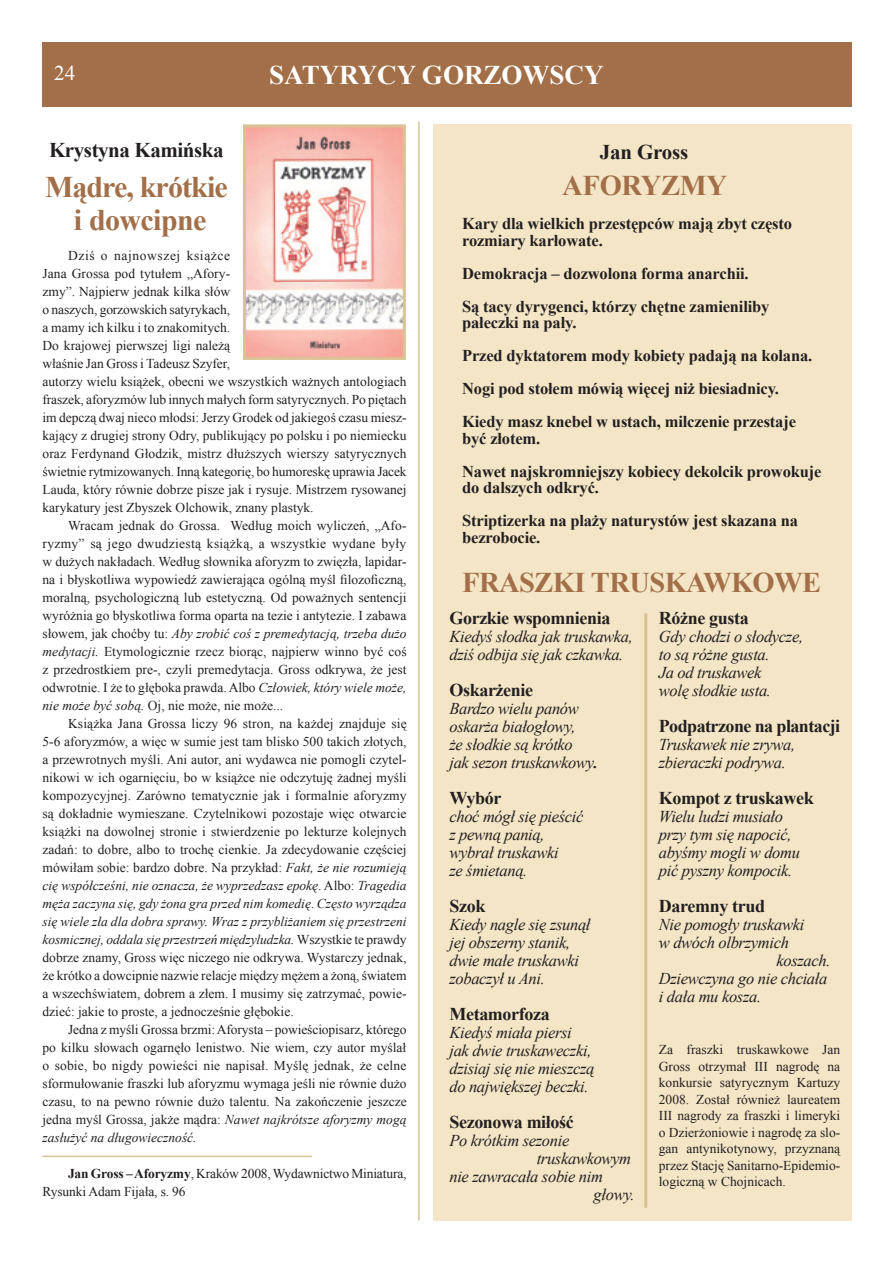
<style>
.page{position:relative;width:893px;height:1263px;background:#fff}
.page>*{position:absolute;margin:0;border:0;box-sizing:border-box;transform-origin:0 0}
.t1{font:700 30px/33px "Times New Roman";letter-spacing:-.03em;color:#a26f48;text-align:center}
.t2{font:700 28.5px "Times New Roman";letter-spacing:-.02em;color:#a26f48}
.t3{font:700 27px "Times New Roman";color:#fff}
.t4{font:700 21px "Times New Roman";letter-spacing:-.02em;color:#231f20}
.t5{font:21px "Times New Roman";color:#fff}
.t6{font:700 18px "Times New Roman";letter-spacing:-.02em;color:#231f20}
.t7{font:italic 16.5px/18px "Times New Roman";letter-spacing:-.02em;color:#231f20}
.t8{font:700 16.5px/33px "Times New Roman";letter-spacing:-.01em;color:#231f20}
.t9{font:13.5px/18px "Times New Roman";color:#231f20;text-align:justify}
.s1{font-style:italic}
.s2{font-weight:700}
</style>
<div class="page">
<div style="left:43px;top:43px;width:809px;height:64px;background:#a26f48"></div>
<div style="left:433px;top:124px;width:419px;height:1096px;background:#f3e5c5"></div>
<img style="left:247px;top:128px;width:155px;height:228px">
<div style="left:243px;top:124px;width:163px;height:236px;border:3px solid #dbc295"></div>
<hr style="left:43px;top:1155px;width:269px;height:2px;background:#dbc295">
<hr style="left:418px;top:122px;width:2px;height:1098px;background:#dbc295">
<hr style="left:644px;top:613px;width:3px;height:595px;background:#dbc295">
<h3 class="t5" style="left:54px;top:59px;width:22px">24</h3>
<h3 class="t3" style="left:269px;top:56px;width:336px">SATYRYCY GORZOWSCY</h3>
<h3 class="t4" style="left:49px;top:135px;width:176px">Krystyna Kamińska</h3>
<h1 class="t1" style="left:45px;top:170px;width:184px">Mądre, krótkie i dowcipne</h1>
<p class="t9" style="left:43px;top:246px;width:366px;text-align:left;text-indent:26px">Dziś o najnowszej książce<br>Jana Grossa pod tytułem „Afory-<br>zmy”. Najpierw jednak kilka słów<br>o naszych, gorzowskich satyrykach,<br>a mamy ich kilku i to znakomitych.<br>Do krajowej pierwszej ligi należą<br>właśnie Jan Gross i Tadeusz Szyfer,<br>autorzy wielu książek, obecni we wszystkich ważnych antologiach fraszek, aforyzmów lub innych małych form satyrycznych. Po piętach im depczą dwaj nieco młodsi: Jerzy Grodek od jakiegoś czasu miesz&shy;kający z drugiej strony Odry, publikujący po polsku i po niemiecku oraz Ferdynand Głodzik, mistrz dłuższych wierszy satyrycznych świetnie rytmizowanych. Inną kategorię, bo humoreskę uprawia Jacek Lauda, który równie dobrze pisze jak i rysuje. Mistrzem rysowanej karykatury jest Zbyszek Olchowik, znany plastyk.</p>
<p class="t9" style="left:43px;top:516px;width:366px;text-indent:26px">Wracam jednak do Grossa. Według moich wyliczeń, „Afo&shy;ryzmy” są jego dwudziestą książką, a wszystkie wydane były w dużych nakładach. Według słownika aforyzm to zwięzła, lapidar&shy;na i błyskotliwa wypowiedź zawierająca ogólną myśl filozoficzną, moralną, psychologiczną lub estetyczną. Od poważnych sentencji wyróżnia go błyskotliwa forma oparta na tezie i antytezie. I zabawa słowem, jak choćby tu: <span class="s1">Aby zrobić coś z premedytacją, trzeba dużo medytacji.</span> Etymologicznie rzecz biorąc, najpierw winno być coś z przedrostkiem pre-, czyli premedytacja. Gross odkrywa, że jest odwrotnie. I że to głęboka prawda. Albo <span class="s1">Człowiek, który wiele może, nie może być sobą.</span> Oj, nie może, nie może...</p>
<p class="t9" style="left:43px;top:714px;width:366px;text-indent:26px">Książka Jana Grossa liczy 96 stron, na każdej znajduje się 5-6 aforyzmów, a więc w sumie jest tam blisko 500 takich złotych, a przewrotnych myśli. Ani autor, ani wydawca nie pomogli czytel&shy;nikowi w ich ogarnięciu, bo w książce nie odczytuję żadnej myśli kompozycyjnej. Zarówno tematycznie jak i formalnie aforyzmy są dokładnie wymieszane. Czytelnikowi pozostaje więc otwarcie książki na dowolnej stronie i stwierdzenie po lekturze kolejnych zadań: to dobre, albo to trochę cienkie. Ja zdecydowanie częściej mówiłam sobie: bardzo dobre. Na przykład: <span class="s1">Fakt, że nie rozumieją cię współcześni, nie oznacza, że wyprzedzasz epokę</span>. Albo: <span class="s1">Tragedia męża zaczyna się, gdy żona gra przed nim komedię</span>. <span class="s1">Często wyrządza się wiele zła dla dobra sprawy. Wraz z przybliżaniem się przestrzeni kosmicznej, oddala się przestrzeń międzyludzka.</span> Wszystkie te prawdy dobrze znamy, Gross więc niczego nie odkrywa. Wystarczy jednak, że krótko a dowcipnie nazwie relacje między mężem a żoną, światem a wszechświatem, dobrem a złem. I musimy się zatrzymać, powie&shy;dzieć: jakie to proste, a jednocześnie głębokie.</p>
<p class="t9" style="left:43px;top:1020px;width:366px;text-indent:26px">Jedna z myśli Grossa brzmi: Aforysta – powieściopisarz, którego po kilku słowach ogarnęło lenistwo. Nie wiem, czy autor myślał o sobie, bo nigdy powieści nie napisał. Myślę jednak, że celne sformułowanie fraszki lub aforyzmu wymaga jeśli nie równie dużo czasu, to na pewno równie dużo talentu. Na zakończenie jeszcze jedna myśl Grossa, jakże mądra: <span class="s1">Nawet najkrótsze aforyzmy mogą zasłużyć na długowieczność.</span></p>
<p class="t9" style="left:43px;top:1164px;width:365px;text-indent:26px"><span class="s2">Jan Gross – Aforyzmy</span>, Kraków 2008, Wydawnictwo Miniatura,<br>Rysunki Adam Fijała, s. 96</p>
<h3 class="t4" style="left:600px;top:137px;width:90px">Jan Gross</h3>
<h2 class="t2" style="left:562px;top:165px;width:166px">AFORYZMY</h2>
<p class="t8" style="left:462px;top:215px;width:331px;line-height:16.5px">Kary dla wielkich przestępców mają zbyt często rozmiary karłowate.</p>
<p class="t8" style="left:462px;top:256px;width:309px">Demokracja – dozwolona forma anarchii.<br>Są tacy dyrygenci, którzy chętne zamieniliby</p>
<p class="t8" style="left:462px;top:306px;width:352px">pałeczki na pały.<br>Przed dyktatorem mody kobiety padają na kolana.<br>Nogi pod stołem mówią więcej niż biesiadnicy.<br>Kiedy masz knebel w ustach, milczenie przestaje</p>
<p class="t8" style="left:462px;top:421px;width:361px">być złotem.<br>Nawet najskromniejszy kobiecy dekolcik prowokuje</p>
<p class="t8" style="left:462px;top:471px;width:337px">do dalszych odkryć.<br>Striptizerka na plaży naturystów jest skazana na</p>
<p class="t8" style="left:462px;top:520px;width:80px">bezrobocie.</p>
<h2 class="t2" style="left:462px;top:563px;width:360px">FRASZKI TRUSKAWKOWE</h2>
<h3 class="t6" style="left:449px;top:605px;width:163px">Gorzkie wspomnienia</h3>
<p class="t7" style="left:449px;top:627px;width:185px">Kiedyś słodka jak truskawka, dziś odbija się jak czkawka.</p>
<h3 class="t6" style="left:449px;top:677px;width:85px">Oskarżenie</h3>
<p class="t7" style="left:449px;top:699px;width:150px">Bardzo wielu panów oskarża białogłowy,<br>że słodkie są krótko<br>jak sezon truskawkowy<span class="s2">.</span></p>
<h3 class="t6" style="left:449px;top:785px;width:53px">Wybór</h3>
<p class="t7" style="left:449px;top:807px;width:136px">choć mógł się pieścić z pewną panią, wybrał truskawki<br>ze śmietaną.</p>
<h3 class="t6" style="left:449px;top:893px;width:37px">Szok</h3>
<p class="t7" style="left:449px;top:915px;width:143px">Kiedy nagle się zsunął jej obszerny stanik, dwie małe truskawki zobaczył u Ani.</p>
<h3 class="t6" style="left:449px;top:1001px;width:102px">Metamorfoza</h3>
<p class="t7" style="left:449px;top:1023px;width:147px">Kiedyś miała piersi jak dwie truskaweczki, dzisiaj się nie mieszczą do największej beczki.</p>
<h3 class="t6" style="left:449px;top:1109px;width:126px">Sezonowa miłość</h3>
<p class="t7" style="left:449px;top:1131px;width:121px">Po krótkim sezonie</p>
<p class="t7" style="left:537px;top:1149px;width:96px">truskawkowym</p>
<p class="t7" style="left:449px;top:1167px;width:155px">nie zawracała sobie nim</p>
<p class="t7" style="left:594px;top:1185px;width:42px">głowy.</p>
<h3 class="t6" style="left:659px;top:605px;width:91px">Różne gusta</h3>
<p class="t7" style="left:659px;top:627px;width:146px">Gdy chodzi o słodycze, to są różne gusta.<br>Ja od truskawek<br>wolę słodkie usta.</p>
<h3 class="t6" style="left:659px;top:713px;width:183px">Podpatrzone na plantacji</h3>
<p class="t7" style="left:659px;top:735px;width:138px">Truskawek nie zrywa, zbieraczki podrywa.</p>
<h3 class="t6" style="left:659px;top:785px;width:156px">Kompot z truskawek</h3>
<p class="t7" style="left:659px;top:807px;width:143px">Wielu ludzi musiało przy tym się napocić, abyśmy mogli w domu pić pyszny kompocik.</p>
<h3 class="t6" style="left:659px;top:893px;width:108px">Daremny trud</h3>
<p class="t7" style="left:659px;top:915px;width:147px">Nie pomogły truskawki</p>
<p class="t7" style="left:659px;top:933px;width:132px">w dwóch olbrzymich</p>
<p class="t7" style="left:776px;top:951px;width:56px">koszach.</p>
<p class="t7" style="left:659px;top:969px;width:170px">Dziewczyna go nie chciała</p>
<p class="t7" style="left:659px;top:987px;width:104px">i dała mu kosza.</p>
<p class="t9" style="left:659px;top:1041px;width:183px;line-height:16.5px">Za fraszki truskawkowe Jan Gross otrzymał III nagrodę na konkursie satyrycznym Kartuzy 2008. Został również laureatem III nagrody za fraszki i limeryki o Dzierżoniowie i nagrodę za slo&shy;gan antynikotynowy, przyznaną przez Stację Sanitarno-Epidemio&shy;logiczną w Chojnicach.</p>
</div>
